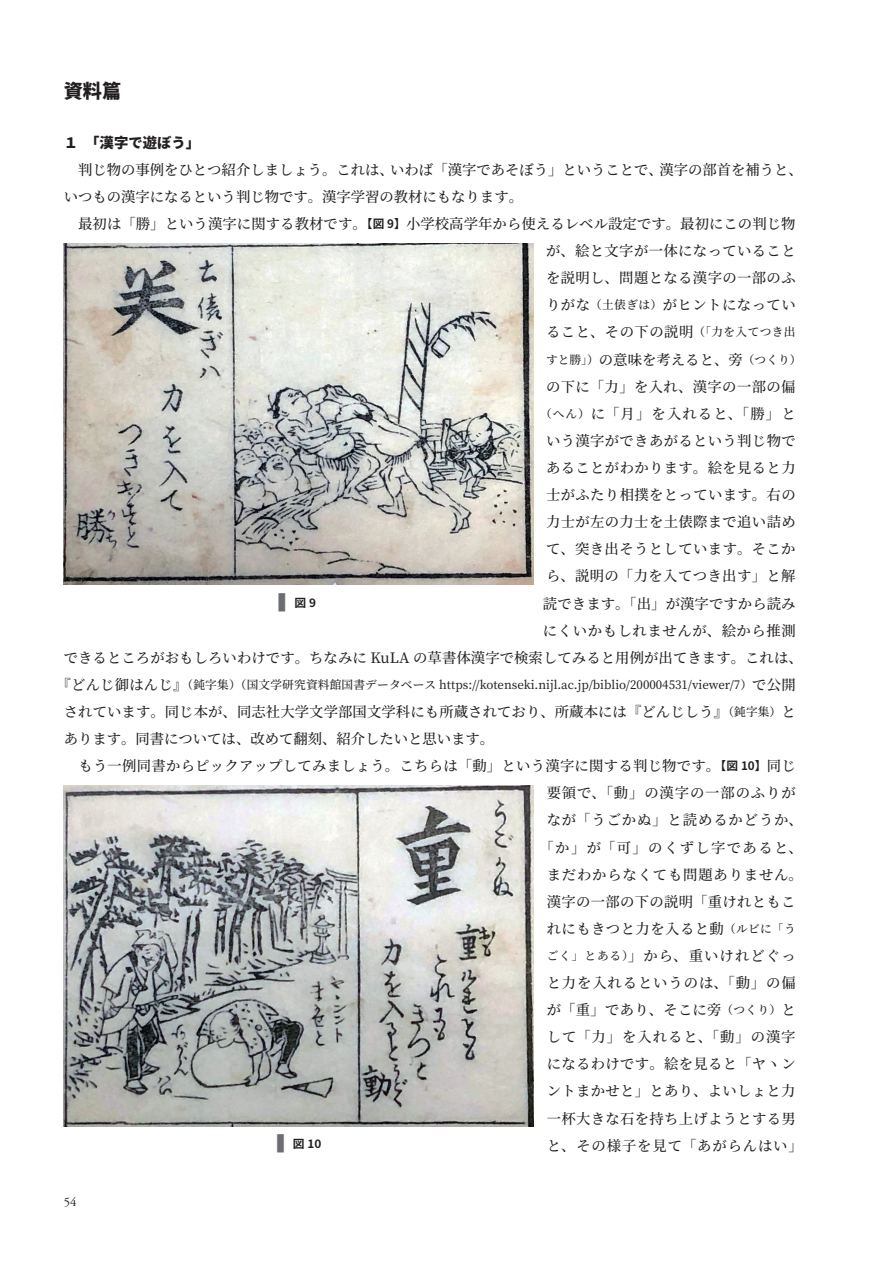
<style>
.page{position:relative;width:893px;height:1263px;background:#fff}
.page>*{position:absolute;margin:0;border:0;box-sizing:border-box;transform-origin:0 0}
.t1{font:800 19.2px "Source Han Sans";color:#231f20}
.t2{font:500 14.4px "Source Han Serif";letter-spacing:.025em;color:#231f20}
.t3{font:500 14.4px "Source Han Serif";letter-spacing:.005em;color:#231f20}
.t4{font:500 14.4px "Source Han Serif";color:#231f20}
.t5{font:500 14.4px "Source Han Serif";letter-spacing:.06em;color:#231f20}
.t6{font:500 14.4px "Source Han Serif";letter-spacing:.075em;color:#231f20}
.t7{font:500 14.4px "Source Han Serif";letter-spacing:.095em;color:#231f20}
.t8{font:500 14.4px "Source Han Serif";letter-spacing:.055em;color:#231f20}
.t9{font:500 14.4px "Source Han Serif";letter-spacing:.065em;color:#231f20}
.t10{font:800 14.4px "Source Han Sans";color:#231f20}
.t11{font:12.75px "Adobe Garamond Pro";color:#231f20}
.t12{font:500 11.7px "Source Han Serif";color:#231f20}
.t13{font:700 11.4px "Source Han Sans";color:#231f20}
.s1{font-family:"Source Han Sans";font-weight:700;font-size:11.7px}
.s2{font-size:11.7px}
.s3{font-size:14.4px}
.s4{font-size:22.8px;color:#6c6d70}
</style>
<div class="page">
<img style="left:64px;top:243px;width:469px;height:341px">
<img style="left:64px;top:785px;width:470px;height:341px">
<h1 class="t1" style="left:64px;top:80px;width:59px">資料篇</h1>
<p class="t10" style="left:64px;top:134px;width:138px">１　「漢字で遊ぼう」</p>
<p class="t4" style="left:64px;top:161px;width:741px">　判じ物の事例をひとつ紹介しましょう。これは、いわば「漢字であそぼう」ということで、漢字の部首を補うと、</p>
<p class="t4" style="left:64px;top:188px;width:461px">いつもの漢字になるという判じ物です。漢字学習の教材にもなります。</p>
<p class="t3" style="left:64px;top:216px;width:733px">　最初は「勝」という漢字に関する教材です。<span class="s1">【図 9】</span>小学校高学年から使えるレベル設定です。最初にこの判じ物</p>
<p class="t2" style="left:546px;top:243px;width:251px">が、絵と文字が一体になっていること</p>
<p class="t2" style="left:546px;top:270px;width:251px">を説明し、問題となる漢字の一部のふ</p>
<p class="t2" style="left:546px;top:297px;width:251px">りがな<span class="s2">（土俵ぎは）</span>がヒントになってい</p>
<p class="t2" style="left:546px;top:324px;width:251px">ること、その下の説明<span class="s2">（「力を入てつき出</span></p>
<p class="t12" style="left:546px;top:353px;width:257px">すと勝」）<span class="s3">の意味を考えると、旁</span>（つくり）</p>
<p class="t2" style="left:546px;top:378px;width:251px">の下に「力」を入れ、漢字の一部の偏</p>
<p class="t2" style="left:540px;top:405px;width:257px"><span class="s2">（へん）</span>に「月」を入れると、「勝」と</p>
<p class="t2" style="left:546px;top:432px;width:251px">いう漢字ができあがるという判じ物で</p>
<p class="t2" style="left:546px;top:460px;width:251px">あることがわかります。絵を見ると力</p>
<p class="t2" style="left:546px;top:487px;width:251px">士がふたり相撲をとっています。右の</p>
<p class="t2" style="left:546px;top:514px;width:251px">力士が左の力士を土俵際まで追い詰め</p>
<p class="t2" style="left:546px;top:541px;width:251px">て、突き出そうとしています。そこか</p>
<p class="t2" style="left:546px;top:568px;width:251px">ら、説明の「力を入てつき出す」と解</p>
<p class="t3" style="left:543px;top:595px;width:254px">読できます。「出」が漢字ですから読み</p>
<p class="t2" style="left:543px;top:622px;width:254px">にくいかもしれませんが、絵から推測</p>
<p class="t3" style="left:64px;top:649px;width:740px">できるところがおもしろいわけです。ちなみに KuLA の草書体漢字で検索してみると用例が出てきます。これは、</p>
<p class="t12" style="left:57px;top:678px;width:741px"><span class="s3">『どんじ御はんじ』</span>（鈍字集）（国文学研究資料館国書データベース https://kotenseki.nijl.ac.jp/biblio/200004531/viewer/7）<span class="s3">で公開</span></p>
<p class="t3" style="left:64px;top:703px;width:733px">されています。同じ本が、同志社大学文学部国文学科にも所蔵されており、所蔵本には『どんじしう』<span class="s2">（鈍字集）</span>と</p>
<p class="t4" style="left:64px;top:731px;width:432px">あります。同書については、改めて翻刻、紹介したいと思います。</p>
<p class="t2" style="left:64px;top:758px;width:733px">　もう一例同書からピックアップしてみましょう。こちらは「動」という漢字に関する判じ物です。<span class="s1">【図 10】</span>同じ</p>
<p class="t5" style="left:547px;top:785px;width:251px">要領で、「動」の漢字の一部のふりが</p>
<p class="t5" style="left:547px;top:812px;width:258px">なが「うごかぬ」と読めるかどうか、</p>
<p class="t7" style="left:539px;top:839px;width:265px">「か」が「可」のくずし字であると、</p>
<p class="t8" style="left:547px;top:866px;width:258px">まだわからなくても問題ありません。</p>
<p class="t2" style="left:547px;top:893px;width:250px">漢字の一部の下の説明「重けれともこ</p>
<p class="t2" style="left:547px;top:920px;width:250px">れにもきつと力を入ると動<span class="s2">（ルビに「う</span></p>
<p class="t6" style="left:547px;top:947px;width:251px"><span class="s2">ごく」とある）</span>」から、重いけれどぐっ</p>
<p class="t5" style="left:547px;top:975px;width:251px">と力を入れるというのは、「動」の偏</p>
<p class="t2" style="left:547px;top:1002px;width:250px">が「重」であり、そこに旁<span class="s2">（つくり）</span>と</p>
<p class="t9" style="left:547px;top:1029px;width:250px">して「力」を入れると、「動」の漢字</p>
<p class="t2" style="left:547px;top:1056px;width:250px">になるわけです。絵を見ると「ヤヽン</p>
<p class="t2" style="left:547px;top:1083px;width:250px">ントまかせと」とあり、よいしょと力</p>
<p class="t2" style="left:547px;top:1110px;width:251px">一杯大きな石を持ち上げようとする男</p>
<p class="t5" style="left:547px;top:1137px;width:258px">と、その様子を見て「あがらんはい」</p>
<p class="t13" style="left:278px;top:596px;width:40px"><span class="s4">■</span> 図9</p>
<p class="t13" style="left:276px;top:1137px;width:47px"><span class="s4">■</span> 図10</p>
<p class="t11" style="left:64px;top:1194px;width:14px">54</p>
</div>
